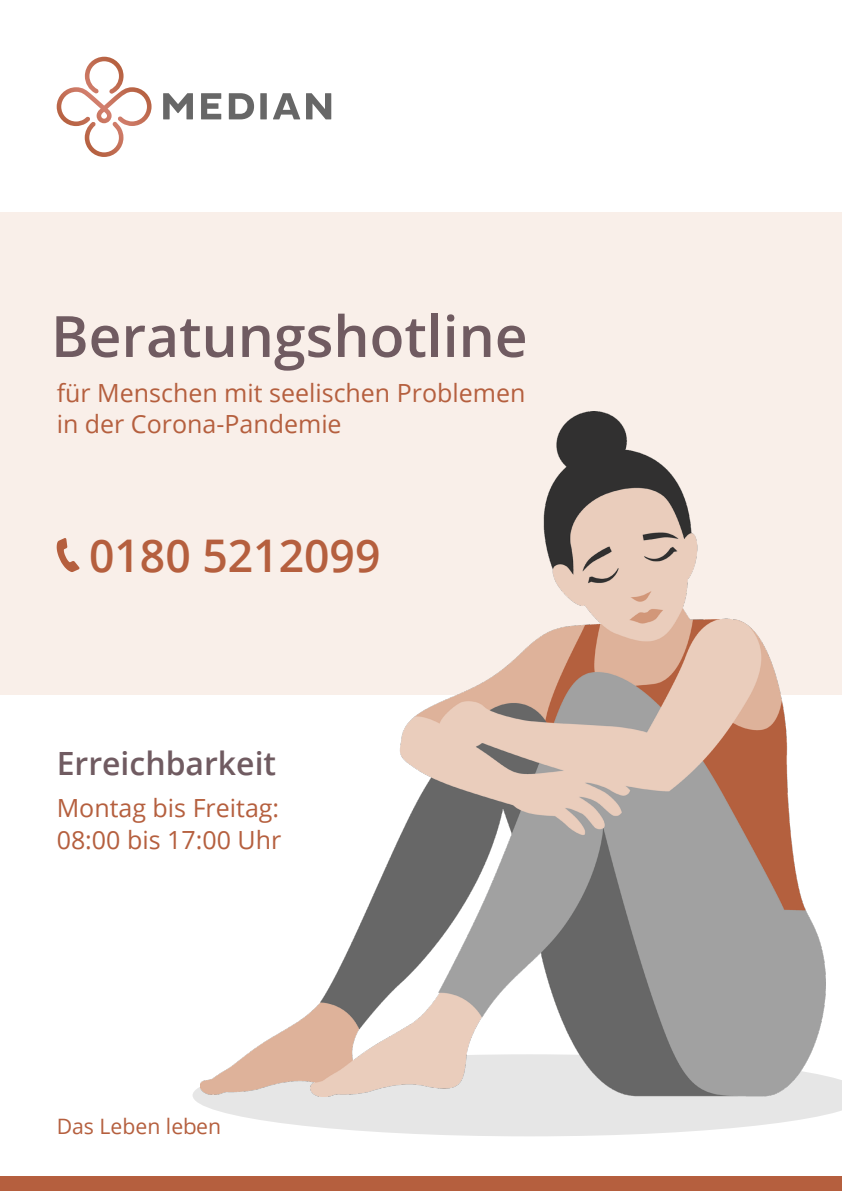
<style>
.page{position:relative;width:842px;height:1191px;background:#fff}
.page>*{position:absolute;margin:0;border:0;box-sizing:border-box;transform-origin:0 0}
.t1{font:600 57px "Open Sans";color:#705b61}
.t2{font:600 45px "Open Sans";color:#b55f3e}
.t3{font:600 32px "Open Sans";color:#705b61}
.t4{font:25px/31.5px "Open Sans";color:#b55f3e}
.t5{font:21.2px "Open Sans";color:#b55f3e}
</style>
<div class="page">
<div style="left:0;top:213px;width:842px;height:481px;background:#f9efe9"></div>
<div style="left:0;top:1176px;width:842px;height:15px;background:#b55f3e"></div>
<svg style="left:57px;top:57px;width:95px;height:100px"></svg>
<svg style="left:229px;top:93px;width:25px;height:26px"></svg>
<div style="left:260px;top:93px;width:7px;height:26px;background:#676767"></div>
<svg style="left:273px;top:93px;width:27px;height:26px"></svg>
<svg style="left:306px;top:93px;width:25px;height:26px"></svg>
<svg style="left:201px;top:93px;width:20px;height:26px"></svg>
<svg style="left:163px;top:93px;width:30px;height:26px"></svg>
<svg style="left:57px;top:538px;width:22px;height:34px"></svg>
<svg style="left:193px;top:1076px;width:649px;height:60px;fill:#e6e6e6"></svg>
<img style="left:200px;top:411px;width:625px;height:685px">
<h1 class="t1" style="left:51px;top:297px;width:478px">Beratungshotline</h1>
<p class="t4" style="left:57px;top:376px;width:470px">für Menschen mit seelischen Problemen in der Corona-Pandemie</p>
<h2 class="t2" style="left:89px;top:525px;width:293px">0180 5212099</h2>
<p class="t3" style="left:57px;top:741px;width:221px">Erreichbarkeit</p>
<p class="t4" style="left:57px;top:792px;width:226px">Montag bis Freitag:<br>08:00 bis 17:00 Uhr</p>
<p class="t5" style="left:57px;top:1112px;width:166px">Das Leben leben</p>
</div>
